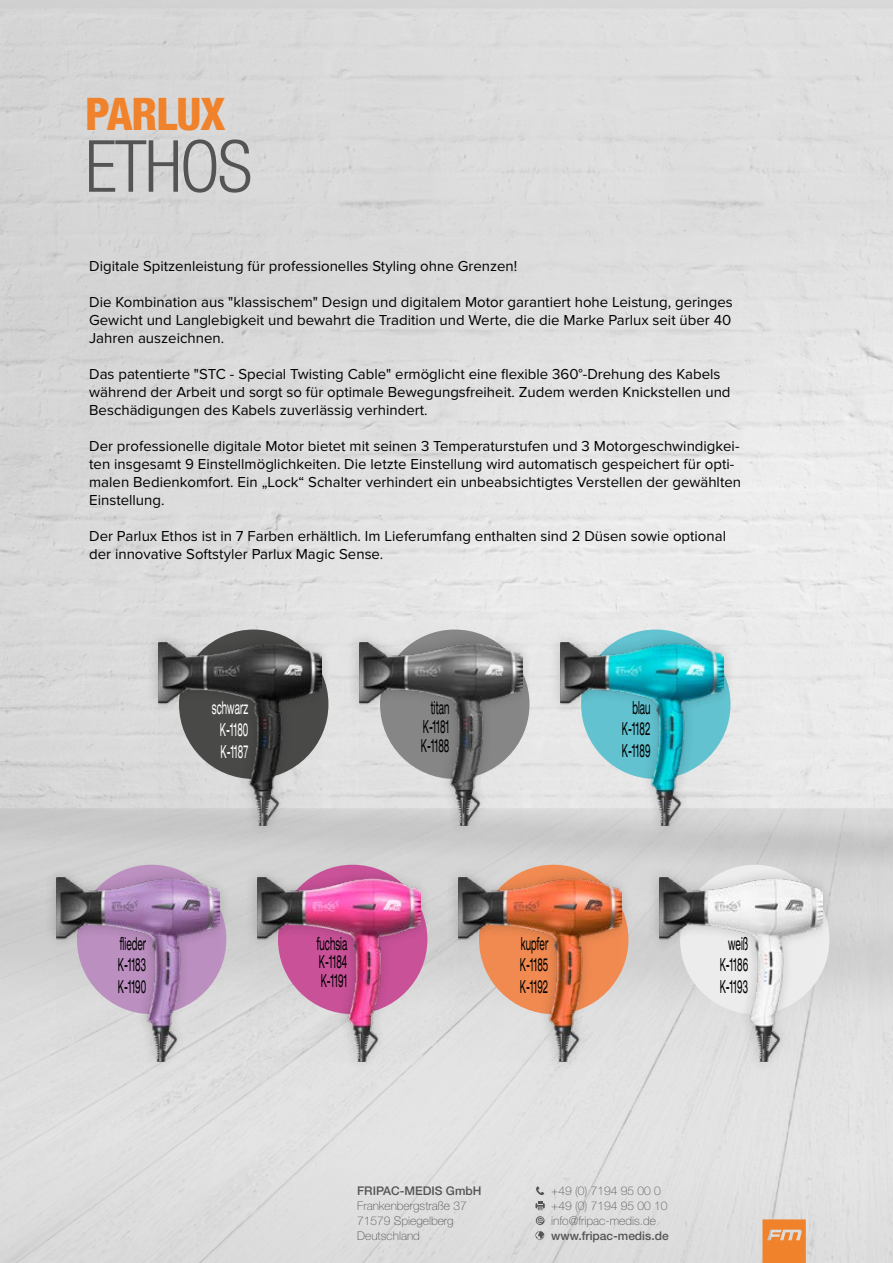
<style>
.page{position:relative;width:893px;height:1263px;background:#fff}
.page>*{position:absolute;margin:0;border:0;box-sizing:border-box;transform-origin:0 0}
.t1{font:300 condensed 72px "Helvetica Neue LT Pro";letter-spacing:-.03em;color:#555454}
.t2{font:800 condensed 45px "Helvetica Neue LT Pro";letter-spacing:-.02em;color:#f0822b}
.t3{font:expanded 18px/21.6px "Helvetica Neue LT Pro";color:#000;text-align:center;scale:.46 1}
.t4{font:expanded 18px/21.6px "Helvetica Neue LT Pro";color:#fff;text-align:center;scale:.46 1}
.t5{font:15px/18px "Proxima Nova";color:#000}
.t6{font:100 12px/15px "Helvetica Neue LT Pro";color:#555454}
.t7{font:500 12px "Helvetica Neue LT Pro";color:#555454}
</style>
<div class="page">
<svg style="left:762px;top:1219px;width:44px;height:44px;background:#ed8d41"></svg>
<svg style="left:536px;top:1186px;width:8px;height:9px"></svg>
<svg style="left:535px;top:1201px;width:10px;height:9px"></svg>
<svg style="left:536px;top:1216px;width:8px;height:9px"></svg>
<svg style="left:535px;top:1231px;width:9px;height:9px"></svg>
<div style="left:146px;top:630px;width:188px;height:207px;background:#000;opacity:.2"></div>
<img style="left:159px;top:642px;width:162px;height:184px">
<div style="left:548px;top:630px;width:188px;height:207px;background:#000;opacity:.2"></div>
<img style="left:561px;top:642px;width:162px;height:184px">
<div style="left:347px;top:630px;width:188px;height:207px;background:#000;opacity:.2"></div>
<img style="left:360px;top:642px;width:162px;height:184px">
<div style="left:44px;top:866px;width:188px;height:207px;background:#000;opacity:.2"></div>
<img style="left:57px;top:878px;width:162px;height:183px">
<div style="left:446px;top:866px;width:188px;height:207px;background:#000;opacity:.2"></div>
<img style="left:459px;top:878px;width:162px;height:183px">
<div style="left:245px;top:866px;width:188px;height:207px;background:#000;opacity:.2"></div>
<img style="left:258px;top:878px;width:162px;height:183px">
<div style="left:647px;top:866px;width:188px;height:207px;background:#000;opacity:.2"></div>
<img style="left:660px;top:878px;width:162px;height:183px">
<h2 class="t2" style="left:85px;top:86px;width:142px">PARLUX</h2>
<h1 class="t1" style="left:85px;top:125px;width:169px">ETHOS</h1>
<p class="t5" style="left:89px;top:258px;width:430px">Digitale Spitzenleistung für professionelles Styling ohne Grenzen!</p>
<p class="t5" style="left:89px;top:294px;width:645px;text-align:justify">Die Kombination aus "klassischem" Design und digitalem Motor garantiert hohe Leistung, geringes Gewicht und Langlebigkeit und bewahrt die Tradition und Werte, die die Marke Parlux seit über 40<br>Jahren auszeichnen.</p>
<p class="t5" style="left:89px;top:366px;width:643px">Das patentierte "STC - Special Twisting Cable" ermöglicht eine flexible 360°-Drehung des Kabels während der Arbeit und sorgt so für optimale Bewegungsfreiheit. Zudem werden Knickstellen und<br>Beschädigungen des Kabels zuverlässig verhindert.</p>
<p class="t5" style="left:89px;top:438px;width:653px">Der professionelle digitale Motor bietet mit seinen 3 Temperaturstufen und 3 Motorgeschwindigkei&shy;ten insgesamt 9 Einstellmöglichkeiten. Die letzte Einstellung wird automatisch gespeichert für opti&shy;malen Bedienkomfort. Ein „Lock“ Schalter verhindert ein unbeabsichtigtes Verstellen der gewählten Einstellung.</p>
<p class="t5" style="left:89px;top:528px;width:638px">Der Parlux Ethos ist in 7 Farben erhältlich. Im Lieferumfang enthalten sind 2 Düsen sowie optional der innovative Softstyler Parlux Magic Sense.</p>
<p class="t4" style="left:212px;top:697px;width:81px">schwarz<br>K-1180<br>K-1187</p>
<p class="t3" style="left:622px;top:696px;width:63px">blau<br>K-1182<br>K-1189</p>
<p class="t3" style="left:421px;top:698px;width:63px;line-height:18.8px">titan<br>K-1181<br>K-1188</p>
<p class="t3" style="left:118px;top:932px;width:63px;text-align:justify">flieder K-1183<br>K-1190</p>
<p class="t3" style="left:520px;top:932px;width:63px;text-align:justify">kupfer K-1185<br>K-1192</p>
<p class="t3" style="left:317px;top:934px;width:68px;line-height:18.8px;text-align:justify">fuchsia K-1184<br>K-1191</p>
<p class="t3" style="left:720px;top:932px;width:63px">weiß<br>K-1186<br>K-1193</p>
<p class="t7" style="left:357px;top:1183px;width:126px">FRIPAC-MEDIS GmbH</p>
<p class="t6" style="left:357px;top:1198px;width:111px">Frankenbergstraße 37<br>71579 Spiegelberg<br>Deutschland</p>
<p class="t6" style="left:551px;top:1183px;width:118px">+49 (0) 7194 95 00 0 +49 (0) 7194 95 00 10 info@fripac-medis.de</p>
<p class="t7" style="left:551px;top:1228px;width:119px">www.fripac-medis.de</p>
</div>
